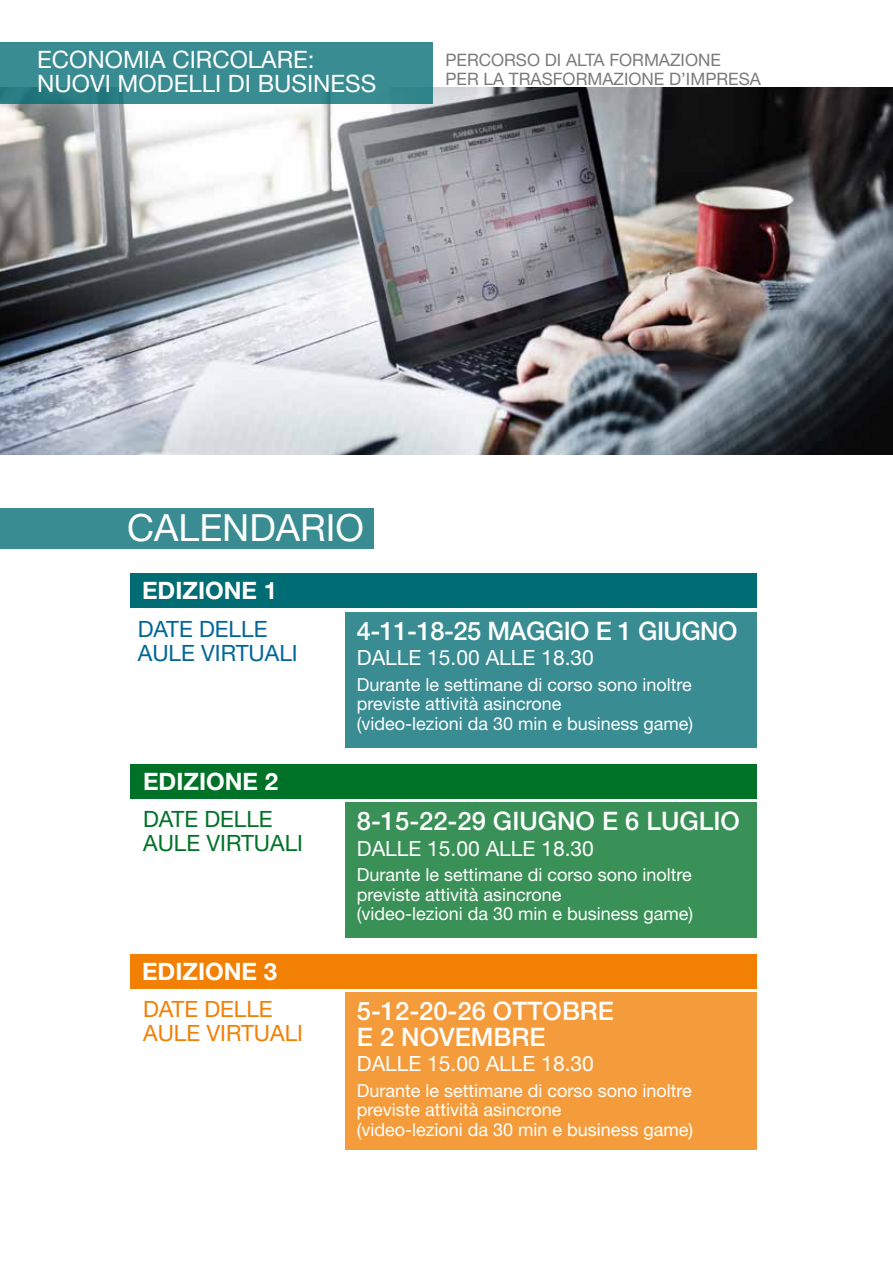
<style>
.page{position:relative;width:893px;height:1263px;background:#fff}
.page>*{position:absolute;margin:0;border:0;box-sizing:border-box;transform-origin:0 0}
.t1{font:37.5px "Helvetica Neue LT Std";color:#fff}
.t2{font:500 25.5px/25.5px "Helvetica Neue LT Std";color:#fff}
.t3{font:500 25.5px "Helvetica Neue LT Std";letter-spacing:-.02em;color:#fff}
.t4{font:24px/24px "Helvetica Neue LT Std";color:#fff}
.t5{font:700 24px "Helvetica Neue LT Std";color:#fff}
.t6{font:22.5px/24px "Helvetica Neue LT Std";color:#069}
.t7{font:22.5px/24px "Helvetica Neue LT Std";color:#007227}
.t8{font:22.5px/24px "Helvetica Neue LT Std";color:#f28005}
.t9{font:21px "Helvetica Neue LT Std";color:#fff}
.t10{font:18px/19.5px "Helvetica Neue LT Std";color:#fff}
.t11{font:17.1px/18.1px "Helvetica Neue LT Std";color:#7c7b7b}
</style>
<div class="page">
<img style="left:0;top:88px;width:893px;height:367px">
<div style="left:0;top:508px;width:374px;height:40px;background:#398c92"></div>
<div style="left:130px;top:574px;width:627px;height:34px;background:#006c73"></div>
<div style="left:346px;top:612px;width:411px;height:135px;background:#398c92"></div>
<div style="left:130px;top:764px;width:627px;height:34px;background:#007227"></div>
<div style="left:346px;top:802px;width:411px;height:136px;background:#399157"></div>
<div style="left:130px;top:954px;width:627px;height:34px;background:#f28005"></div>
<div style="left:346px;top:992px;width:411px;height:158px;background:#f49c3c"></div>
<svg style="left:0;top:43px;width:433px;height:61px;background:#378a90"></svg>
<h3 class="t4" style="left:37px;top:47px;width:341px">ECONOMIA CIRCOLARE:<br>NUOVI MODELLI DI BUSINESS</h3>
<p class="t11" style="left:445px;top:51px;width:317px">PERCORSO DI ALTA FORMAZIONE<br>PER LA TRASFORMAZIONE D’IMPRESA</p>
<h1 class="t1" style="left:127px;top:505px;width:238px">CALENDARIO</h1>
<h3 class="t5" style="left:142px;top:576px;width:137px">EDIZIONE 1</h3>
<p class="t6" style="left:138px;top:616px;width:161px">DATE DELLE<br>AULE VIRTUALI</p>
<h3 class="t5" style="left:143px;top:766px;width:137px">EDIZIONE 2</h3>
<p class="t7" style="left:143px;top:806px;width:161px">DATE DELLE<br>AULE VIRTUALI</p>
<h3 class="t5" style="left:142px;top:956px;width:137px">EDIZIONE 3</h3>
<p class="t8" style="left:143px;top:997px;width:161px">DATE DELLE<br>AULE VIRTUALI</p>
<h2 class="t3" style="left:357px;top:615px;width:382px">4-11-18-25 MAGGIO E 1 GIUGNO</h2>
<p class="t9" style="left:357px;top:645px;width:238px">DALLE 15.00 ALLE 18.30</p>
<p class="t10" style="left:357px;top:674px;width:338px">Durante le settimane di corso sono inoltre previste attività asincrone<br>(video-lezioni da 30 min e business game)</p>
<h2 class="t2" style="left:357px;top:808px;width:385px">8-15-22-29 GIUGNO E 6 LUGLIO</h2>
<p class="t9" style="left:357px;top:836px;width:238px">DALLE 15.00 ALLE 18.30</p>
<p class="t10" style="left:357px;top:865px;width:338px">Durante le settimane di corso sono inoltre previste attività asincrone<br>(video-lezioni da 30 min e business game)</p>
<h2 class="t2" style="left:357px;top:998px;width:259px">5-12-20-26 OTTOBRE<br>E 2 NOVEMBRE</h2>
<p class="t9" style="left:357px;top:1051px;width:238px">DALLE 15.00 ALLE 18.30</p>
<p class="t10" style="left:357px;top:1080px;width:338px">Durante le settimane di corso sono inoltre previste attività asincrone<br>(video-lezioni da 30 min e business game)</p>
</div>
